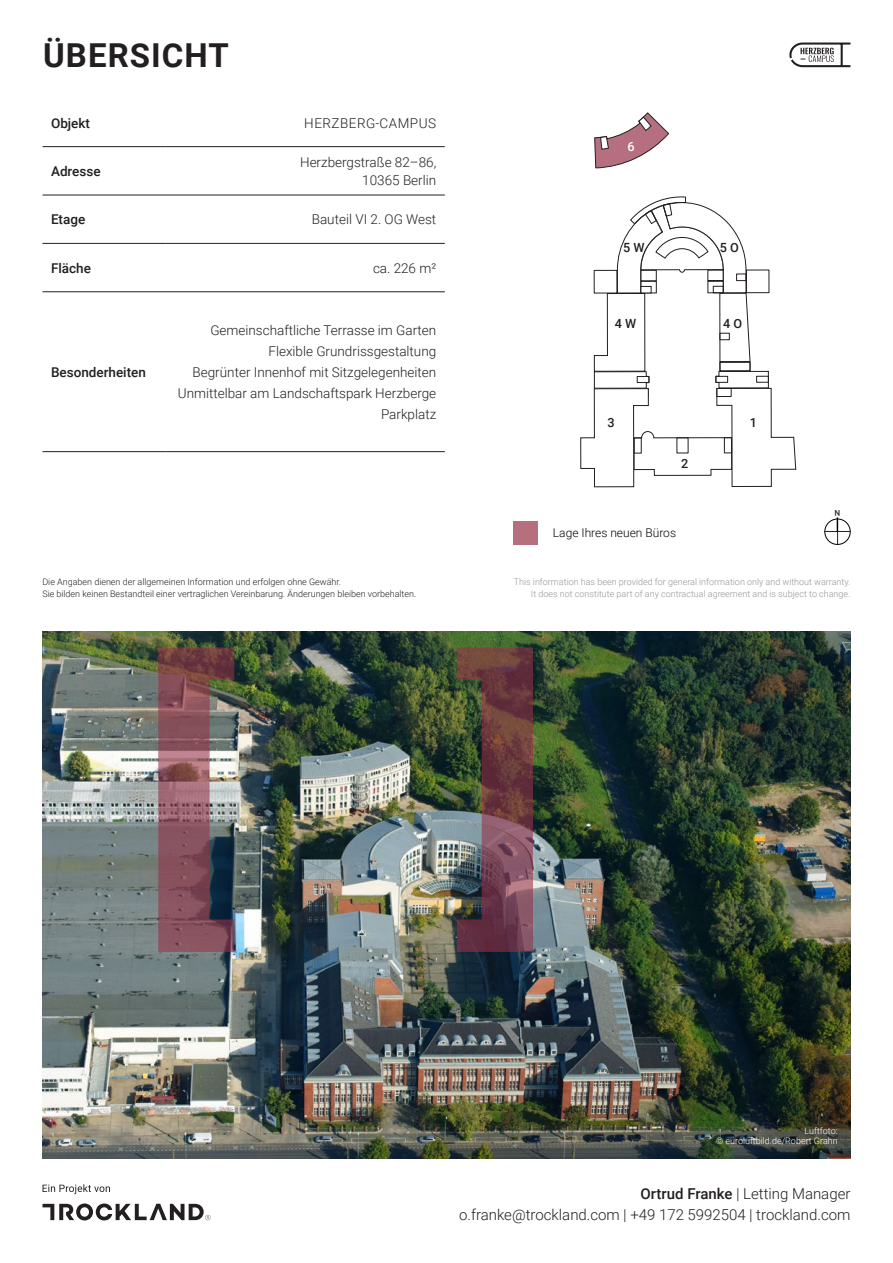
<style>
.page{position:relative;width:893px;height:1263px;background:#fff}
.page>*{position:absolute;margin:0;border:0;box-sizing:border-box;transform-origin:0 0}
.t1{font:700 33px "Roboto";letter-spacing:.035em;color:#231f20}
.t2{font:300 15px/21px "Roboto";color:#231f20;text-align:right}
.t3{font:300 13.5px/21px "Roboto";color:#231f20;text-align:right}
.t4{font:500 13.5px "Roboto";color:#231f20}
.t5{font:300 13.5px "Roboto";letter-spacing:.035em;color:#231f20}
.t6{font:500 12.6px "Roboto";color:#231f20}
.t7{font:500 12.6px "Roboto";color:#fff}
.t8{font:300 12px "Roboto";color:#040503}
.t9{font:300 9px/12px "Roboto";color:#231f20}
.t10{font:300 9px/12px "Roboto";color:#939598;text-align:right}
.t11{font:300 9px/10.5px "Roboto";color:#fff;text-align:right}
.s1{font-weight:500}
.s2{font-family:"Roboto Slab"}
</style>
<div class="page">
<svg style="left:43px;top:1184px;width:67px;height:10px"></svg>
<svg style="left:43px;top:1203px;width:168px;height:17px"></svg>
<img style="left:43px;top:631px;width:807px;height:528px">
<svg style="left:789px;top:42px;width:62px;height:26px"></svg>
<div style="left:514px;top:521px;width:24px;height:24px;background:#b56f7f"></div>
<hr style="left:43px;top:146px;width:123px;height:1px;background:#231f20">
<hr style="left:166px;top:146px;width:279px;height:1px;background:#231f20">
<hr style="left:166px;top:195px;width:279px;height:1px;background:#231f20">
<hr style="left:43px;top:243px;width:123px;height:1px;background:#231f20">
<hr style="left:166px;top:243px;width:279px;height:1px;background:#231f20">
<hr style="left:43px;top:291px;width:123px;height:1px;background:#231f20">
<hr style="left:166px;top:291px;width:279px;height:1px;background:#231f20">
<hr style="left:43px;top:451px;width:123px;height:1px;background:#231f20">
<hr style="left:166px;top:451px;width:279px;height:1px;background:#231f20">
<hr style="left:43px;top:195px;width:123px;height:1px;background:#231f20">
<div style="left:825px;top:519px;width:25px;height:26px;border:1px solid #000;border-radius:50%"></div>
<svg style="left:594px;top:112px;width:75px;height:57px"></svg>
<svg style="left:580px;top:197px;width:216px;height:291px"></svg>
<img style="left:158px;top:647px;width:76px;height:305px">
<img style="left:457px;top:647px;width:76px;height:305px">
<svg style="left:824px;top:517px;width:26px;height:27px"></svg>
<h1 class="t1" style="left:43px;top:32px;width:187px">ÜBERSICHT</h1>
<p class="t4" style="left:51px;top:113px;width:41px">Objekt</p>
<p class="t5" style="left:304px;top:113px;width:133px">HERZBERG-CAMPUS</p>
<p class="t4" style="left:51px;top:162px;width:51px">Adresse</p>
<p class="t3" style="left:300px;top:153px;width:138px;line-height:18px">Herzbergstraße 82–86,<br>10365 Berlin</p>
<p class="t4" style="left:51px;top:210px;width:36px">Etage</p>
<p class="t3" style="left:312px;top:208px;width:126px">Bauteil VI 2. OG West</p>
<p class="t4" style="left:51px;top:258px;width:41px">Fläche</p>
<p class="t3" style="left:373px;top:257px;width:65px">ca. 226 m²</p>
<p class="t4" style="left:51px;top:362px;width:96px">Besonderheiten</p>
<p class="t3" style="left:178px;top:319px;width:260px">Gemeinschaftliche Terrasse im Garten Flexible Grundrissgestaltung<br>Begrünter Innenhof mit Sitzgelegenheiten Unmittelbar am Landschaftspark Herzberge Parkplatz</p>
<p class="t7" style="left:627px;top:138px;width:9px">6</p>
<p class="t6" style="left:623px;top:239px;width:23px">5 W</p>
<p class="t6" style="left:615px;top:314px;width:23px">4 W</p>
<p class="t6" style="left:720px;top:239px;width:21px">5 O</p>
<p class="t6" style="left:723px;top:314px;width:21px">4 O</p>
<p class="t6" style="left:608px;top:413px;width:9px">3</p>
<p class="t6" style="left:681px;top:455px;width:9px">2</p>
<p class="t8" style="left:553px;top:525px;width:125px">Lage Ihres neuen Büros</p>
<p class="t6" style="left:750px;top:413px;width:9px">1</p>
<p class="t9" style="left:42px;top:576px;width:375px">Die Angaben dienen der allgemeinen Information und erfolgen ohne Gewähr.<br>Sie bilden keinen Bestandteil einer vertraglichen Vereinbarung. Änderungen bleiben vorbehalten.</p>
<p class="t10" style="left:514px;top:576px;width:338px">This information has been provided for general information only and without warranty.<br>It does not constitute part of any contractual agreement and is subject to change.</p>
<p class="t11" style="left:716px;top:1125px;width:123px">Luftfoto:<br>© euroluftbild.de/Robert Grahn</p>
<p class="t2" style="left:459px;top:1183px;width:393px"><span class="s1">Ortrud Franke</span> <span class="s2">|</span> Letting Manager<br>o.franke@trockland.com <span class="s2">|</span> +49 172 5992504 <span class="s2">|</span> trockland.com</p>
</div>
